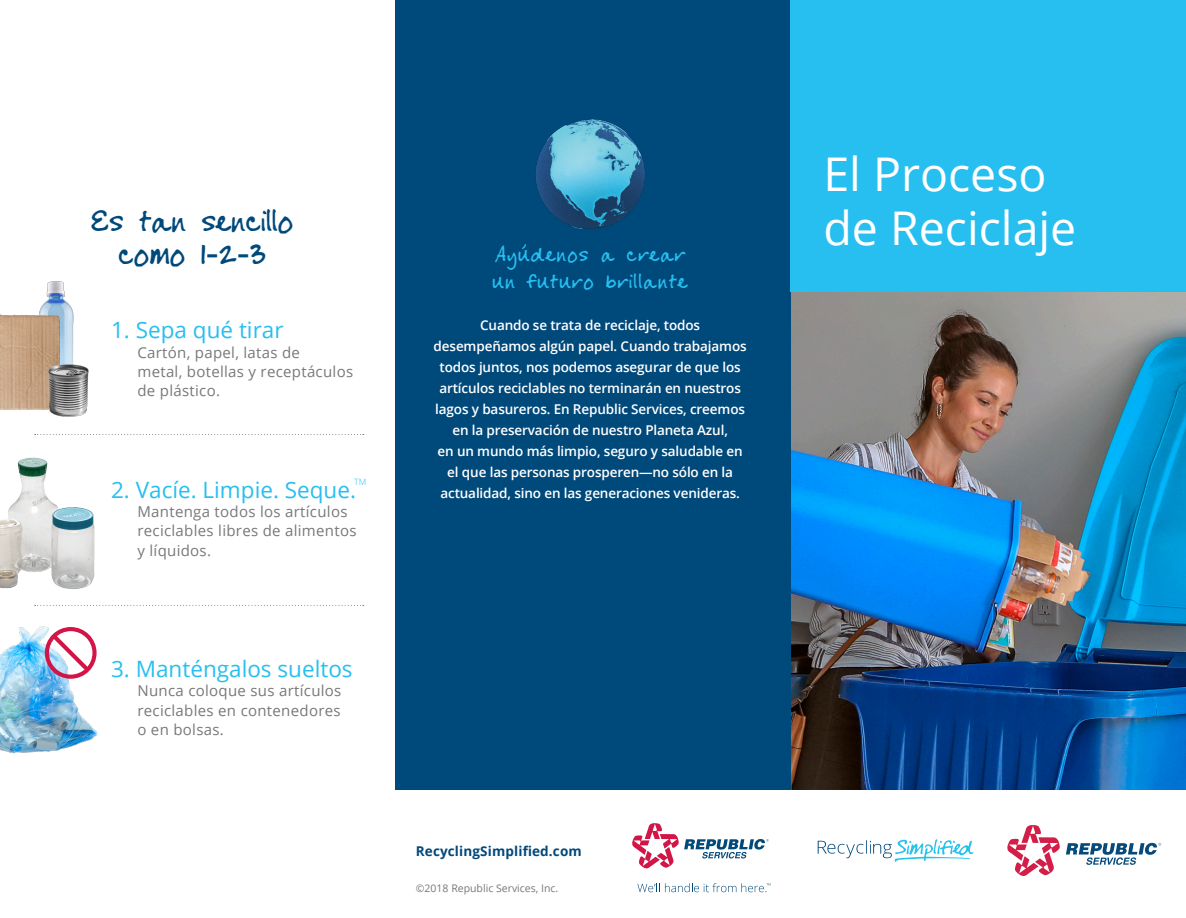
<style>
.page{position:relative;width:1186px;height:918px;background:#fff}
.page>*{position:absolute;margin:0;border:0;box-sizing:border-box;transform-origin:0 0}
.t1{font:46.5px/54px "Open Sans";color:#fff}
.t2{font:40.5px/33px "Cheryl Hand";color:#00497b;text-align:center}
.t3{font:27px/27px "Cheryl Hand";letter-spacing:.04em;color:#26bff0}
.t4{font:22.5px "Open Sans";color:#26bff0}
.t5{font:15px/19.4px "Open Sans";letter-spacing:.02em;color:#76787b}
.t6{font:600 13.5px/21px "Open Sans";letter-spacing:-.01em;color:#fff;text-align:center}
.t7{font:700 13.5px "Open Sans";letter-spacing:.01em;color:#00497b}
.t8{font:10.5px "Open Sans";color:#76787b}
.t9{font:300 8.7px "Open Sans";color:#26bff0}
.s1{font-family:"Open Sans"}
</style>
<div class="page">
<img style="left:791px;top:291px;width:395px;height:498px">
<div style="left:395px;top:0;width:396px;height:789px;background:#00497b"></div>
<svg style="left:637px;top:883px;width:133px;height:9px"></svg>
<svg style="left:632px;top:823px;width:137px;height:46px"></svg>
<svg style="left:1007px;top:825px;width:154px;height:51px"></svg>
<svg style="left:818px;top:839px;width:155px;height:23px"></svg>
<div style="left:791px;top:0;width:395px;height:291px;background:#26bff0"></div>
<svg style="left:111px;top:605px;width:253px;height:1px"></svg>
<svg style="left:35px;top:434px;width:329px;height:1px"></svg>
<img style="left:0;top:605px;width:110px;height:149px">
<img style="left:0;top:282px;width:88px;height:135px">
<svg style="left:45px;top:627px;width:52px;height:52px"></svg>
<img style="left:535px;top:119px;width:110px;height:111px">
<img style="left:0;top:457px;width:95px;height:132px">
<svg style="left:522px;top:244px;width:4px;height:5px"></svg>
<p class="t2" style="left:91px;top:205px;width:204px">Es tan sencillo como 1<span class="s1">-</span>2<span class="s1">-</span>3</p>
<p class="t3" style="left:493px;top:241px;width:197px">Ayudenos a crear un futuro brillante</p>
<p class="t6" style="left:434px;top:314px;width:314px">Cuando se trata de reciclaje, todos desempeñamos algún papel. Cuando trabajamos todos juntos, nos podemos asegurar de que los artículos reciclables no terminarán en nuestros lagos y basureros. En Republic Services, creemos en la preservación de nuestro Planeta Azul,<br>en un mundo más limpio, seguro y saludable en el que las personas prosperen—no sólo en la</p>
<p class="t4" style="left:111px;top:315px;width:174px">1. Sepa qué tirar</p>
<p class="t5" style="left:137px;top:342px;width:217px">Cartón, papel, latas de<br>metal, botellas y receptáculos de plástico.</p>
<p class="t9" style="left:354px;top:476px;width:14px">TM</p>
<p class="t5" style="left:137px;top:502px;width:221px">Mantenga todos los artículos reciclables libres de alimentos y líquidos.</p>
<p class="t4" style="left:111px;top:474px;width:246px">2. Vacíe. Limpie. Seque.</p>
<p class="t6" style="left:440px;top:482px;width:301px">actualidad, sino en las generaciones venideras.</p>
<p class="t4" style="left:111px;top:653px;width:243px">3. Manténgalos sueltos</p>
<p class="t5" style="left:137px;top:681px;width:206px;text-align:justify">Nunca coloque sus artículos reciclables en contenedores o en bolsas.</p>
<p class="t7" style="left:416px;top:841px;width:167px">RecyclingSimplified.com</p>
<p class="t8" style="left:416px;top:881px;width:144px">©2018 Republic Services, Inc.</p>
<p class="t1" style="left:823px;top:145px;width:255px">El Proceso de Reciclaje</p>
</div>
